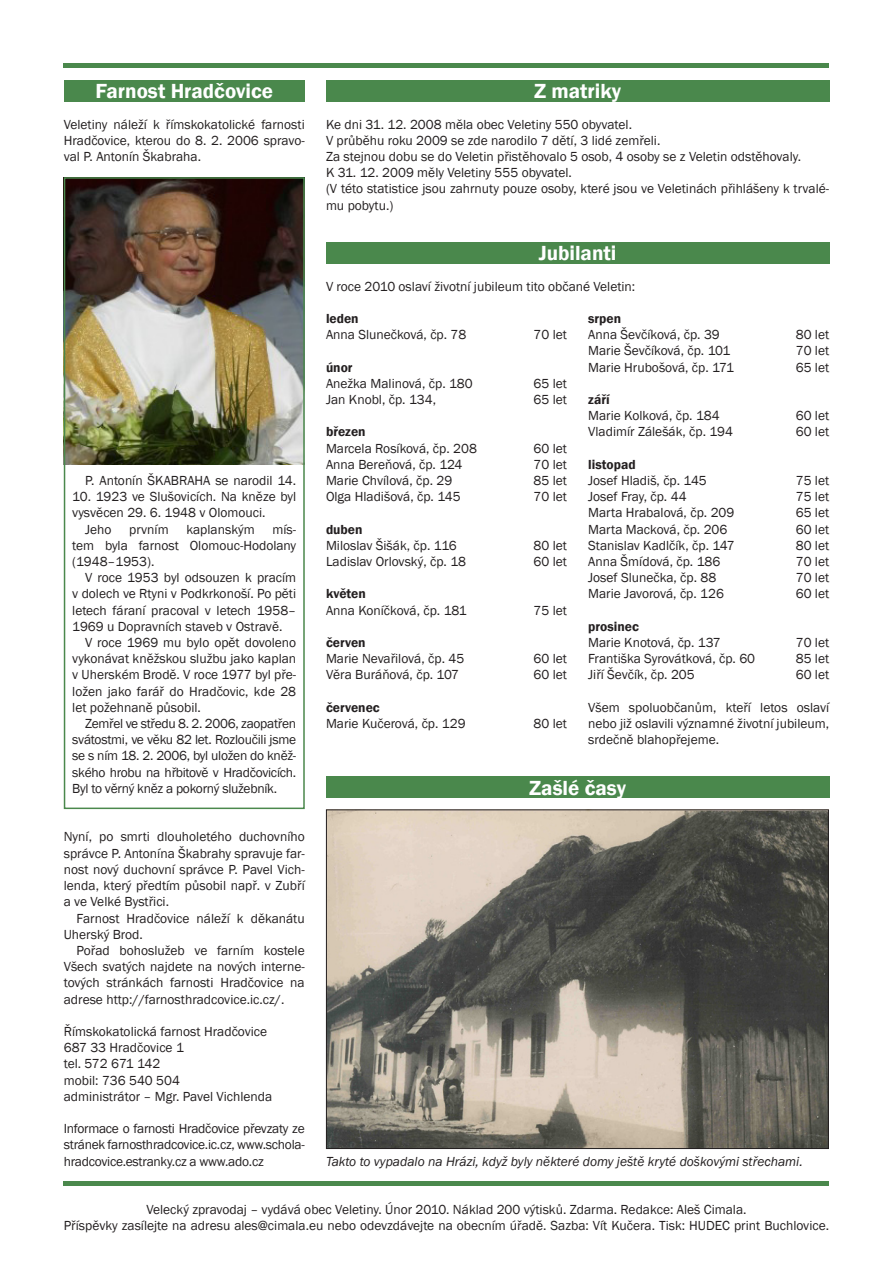
<style>
.page{position:relative;width:893px;height:1263px;background:#fff}
.page>*{position:absolute;margin:0;border:0;box-sizing:border-box;transform-origin:0 0}
.t1{font:600 21px "Franklin Gothic";color:#fff}
.t2{font:13.5px/16.2px "Franklin Gothic";color:#231f20;text-align:justify}
.t3{font:italic 13.5px "Franklin Gothic";color:#231f20}
.t4{font:600 13.5px "Franklin Gothic";color:#231f20}
</style>
<div class="page">
<hr style="left:64px;top:64px;width:765px;height:4px;background:#4a884c">
<hr style="left:64px;top:1182px;width:765px;height:4px;background:#4a884c">
<div style="left:64px;top:80px;width:241px;height:21px;background:#4a884c"></div>
<div style="left:326px;top:80px;width:503px;height:21px;background:#4a884c"></div>
<div style="left:326px;top:242px;width:503px;height:21px;background:#4a884c"></div>
<div style="left:326px;top:777px;width:503px;height:21px;background:#4a884c"></div>
<img style="left:328px;top:811px;width:499px;height:336px">
<img style="left:67px;top:180px;width:235px;height:284px">
<div style="left:64px;top:177px;width:241px;height:632px;border:2px solid #4a884c"></div>
<h1 class="t1" style="left:95px;top:78px;width:179px">Farnost Hradčovice</h1>
<h1 class="t1" style="left:534px;top:78px;width:89px">Z matriky</h1>
<p class="t2" style="left:64px;top:116px;width:242px">Veletiny náleží k římskokatolické farnosti Hradčovice, kterou do 8. 2. 2006 spravo&shy;val P. Antonín Škabraha.</p>
<p class="t2" style="left:326px;top:116px;width:505px;text-align:left">Ke dni 31. 12. 2008 měla obec Veletiny 550 obyvatel.<br>V průběhu roku 2009 se zde narodilo 7 dětí, 3 lidé zemřeli.<br>Za stejnou dobu se do Veletin přistěhovalo 5 osob, 4 osoby se z Veletin odstěhovaly.<br>K 31. 12. 2009 měly Veletiny 555 obyvatel.<br>(V této statistice jsou zahrnuty pouze osoby, které jsou ve Veletinách přihlášeny k trvalé&shy;mu pobytu.)</p>
<h1 class="t1" style="left:539px;top:240px;width:79px">Jubilanti</h1>
<p class="t2" style="left:85px;top:473px;width:213px">P. Antonín ŠKABRAHA se narodil 14.</p>
<p class="t2" style="left:72px;top:489px;width:225px">10. 1923 ve Slušovicích. Na kněze byl</p>
<p class="t2" style="left:72px;top:505px;width:195px">vysvěcen 29. 6. 1948 v Olomouci.</p>
<p class="t2" style="left:85px;top:521px;width:28px">Jeho</p>
<p class="t2" style="left:129px;top:521px;width:41px">prvním</p>
<p class="t2" style="left:187px;top:521px;width:70px">kaplanským</p>
<p class="t2" style="left:72px;top:521px;width:225px;text-indent:200px">mís&shy;tem byla farnost Olomouc-Hodolany (1948–1953).</p>
<p class="t2" style="left:72px;top:570px;width:225px;text-indent:13px">V roce 1953 byl odsouzen k pracím v dolech ve Rtyni v Podkrkonoší. Po pěti letech fáraní pracoval v letech 1958– 1969 u Dopravních staveb v Ostravě.</p>
<p class="t2" style="left:72px;top:635px;width:225px;text-indent:13px">V roce 1969 mu bylo opět dovoleno vykonávat kněžskou službu jako kaplan v Uherském Brodě. V roce 1977 byl pře&shy;ložen jako farář do Hradčovic, kde 28 let požehnaně působil.</p>
<p class="t2" style="left:72px;top:716px;width:225px;text-indent:13px">Zemřel ve středu 8. 2. 2006, zaopatřen svátostmi, ve věku 82 let. Rozloučili jsme se s ním 18. 2. 2006, byl uložen do kněž&shy;ského hrobu na hřbitově v Hradčovicích.<br>Byl to věrný kněz a pokorný služebník.</p>
<p class="t2" style="left:64px;top:829px;width:242px">Nyní, po smrti dlouholetého duchovního správce P. Antonína Škabrahy spravuje far&shy;nost nový duchovní správce P. Pavel Vich&shy;lenda, který předtím působil např. v Zubří a ve Velké Bystřici.</p>
<p class="t2" style="left:64px;top:910px;width:242px;text-indent:13px">Farnost Hradčovice náleží k děkanátu<br>Uherský Brod.</p>
<p class="t2" style="left:64px;top:942px;width:242px;text-indent:13px">Pořad bohoslužeb ve farním kostele Všech svatých najdete na nových interne&shy;tových stránkách farnosti Hradčovice na adrese http://farnosthradcovice.ic.cz/.</p>
<p class="t2" style="left:64px;top:1023px;width:210px;text-align:left">Římskokatolická farnost Hradčovice<br>687 33 Hradčovice 1<br>tel. 572 671 142<br>mobil: 736 540 504<br>administrátor – Mgr. Pavel Vichlenda</p>
<p class="t2" style="left:64px;top:1121px;width:242px">Informace o farnosti Hradčovice převzaty ze stránek farnosthradcovice.ic.cz, www.schola&shy;hradcovice.estranky.cz a www.ado.cz</p>
<p class="t2" style="left:326px;top:278px;width:311px">V roce 2010 oslaví životní jubileum tito občané Veletin:</p>
<p class="t4" style="left:326px;top:310px;width:34px">leden</p>
<p class="t2" style="left:326px;top:327px;width:142px">Anna Slunečková, čp. 78</p>
<p class="t2" style="left:534px;top:327px;width:35px">70 let</p>
<p class="t4" style="left:326px;top:359px;width:28px">únor</p>
<p class="t2" style="left:326px;top:375px;width:148px">Anežka Malinová, čp. 180</p>
<p class="t2" style="left:534px;top:375px;width:35px">65 let</p>
<p class="t2" style="left:326px;top:392px;width:112px">Jan Knobl, čp. 134,</p>
<p class="t2" style="left:534px;top:392px;width:35px">65 let</p>
<p class="t4" style="left:326px;top:424px;width:41px">březen</p>
<p class="t2" style="left:326px;top:440px;width:152px">Marcela Rosíková, čp. 208</p>
<p class="t2" style="left:534px;top:440px;width:35px">60 let</p>
<p class="t2" style="left:326px;top:456px;width:138px">Anna Bereňová, čp. 124</p>
<p class="t2" style="left:534px;top:456px;width:35px">70 let</p>
<p class="t2" style="left:326px;top:473px;width:128px">Marie Chvílová, čp. 29</p>
<p class="t2" style="left:534px;top:473px;width:35px">85 let</p>
<p class="t2" style="left:326px;top:489px;width:136px">Olga Hladišová, čp. 145</p>
<p class="t2" style="left:534px;top:489px;width:35px">70 let</p>
<p class="t4" style="left:326px;top:521px;width:38px">duben</p>
<p class="t2" style="left:326px;top:537px;width:132px">Miloslav Šišák, čp. 116</p>
<p class="t2" style="left:534px;top:537px;width:35px">80 let</p>
<p class="t2" style="left:326px;top:554px;width:142px">Ladislav Orlovský, čp. 18</p>
<p class="t2" style="left:534px;top:554px;width:35px">60 let</p>
<p class="t4" style="left:326px;top:586px;width:41px">květen</p>
<p class="t2" style="left:326px;top:602px;width:142px">Anna Koníčková, čp. 181</p>
<p class="t2" style="left:534px;top:602px;width:35px">75 let</p>
<p class="t4" style="left:326px;top:634px;width:41px">červen</p>
<p class="t2" style="left:326px;top:651px;width:140px">Marie Nevařilová, čp. 45</p>
<p class="t2" style="left:534px;top:651px;width:35px">60 let</p>
<p class="t2" style="left:326px;top:667px;width:135px">Věra Buráňová, čp. 107</p>
<p class="t2" style="left:534px;top:667px;width:35px">60 let</p>
<p class="t4" style="left:326px;top:699px;width:55px">červenec</p>
<p class="t2" style="left:326px;top:716px;width:141px">Marie Kučerová, čp. 129</p>
<p class="t2" style="left:534px;top:716px;width:35px">80 let</p>
<p class="t4" style="left:588px;top:310px;width:34px">srpen</p>
<p class="t2" style="left:588px;top:327px;width:133px">Anna Ševčíková, čp. 39</p>
<p class="t2" style="left:796px;top:327px;width:35px">80 let</p>
<p class="t2" style="left:588px;top:343px;width:144px">Marie Ševčíková, čp. 101</p>
<p class="t2" style="left:796px;top:343px;width:35px">70 let</p>
<p class="t2" style="left:588px;top:359px;width:147px">Marie Hrubošová, čp. 171</p>
<p class="t2" style="left:796px;top:359px;width:35px">65 let</p>
<p class="t4" style="left:588px;top:391px;width:23px">září</p>
<p class="t2" style="left:588px;top:408px;width:133px">Marie Kolková, čp. 184</p>
<p class="t2" style="left:796px;top:408px;width:35px">60 let</p>
<p class="t2" style="left:588px;top:424px;width:146px">Vladimír Zálešák, čp. 194</p>
<p class="t2" style="left:796px;top:424px;width:35px">60 let</p>
<p class="t4" style="left:588px;top:456px;width:49px">listopad</p>
<p class="t2" style="left:588px;top:473px;width:120px">Josef Hladiš, čp. 145</p>
<p class="t2" style="left:796px;top:473px;width:35px">75 let</p>
<p class="t2" style="left:588px;top:489px;width:100px">Josef Fray, čp. 44</p>
<p class="t2" style="left:796px;top:489px;width:35px">75 let</p>
<p class="t2" style="left:588px;top:505px;width:148px">Marta Hrabalová, čp. 209</p>
<p class="t2" style="left:796px;top:505px;width:35px">65 let</p>
<p class="t2" style="left:588px;top:521px;width:141px">Marta Macková, čp. 206</p>
<p class="t2" style="left:796px;top:521px;width:35px">60 let</p>
<p class="t2" style="left:588px;top:537px;width:148px">Stanislav Kadlčík, čp. 147</p>
<p class="t2" style="left:796px;top:537px;width:35px">80 let</p>
<p class="t2" style="left:588px;top:554px;width:134px">Anna Šmídová, čp. 186</p>
<p class="t2" style="left:796px;top:554px;width:35px">70 let</p>
<p class="t2" style="left:588px;top:570px;width:130px">Josef Slunečka, čp. 88</p>
<p class="t2" style="left:796px;top:570px;width:35px">70 let</p>
<p class="t2" style="left:588px;top:586px;width:137px">Marie Javorová, čp. 126</p>
<p class="t2" style="left:796px;top:586px;width:35px">60 let</p>
<p class="t4" style="left:588px;top:618px;width:52px">prosinec</p>
<p class="t2" style="left:588px;top:635px;width:134px">Marie Knotová, čp. 137</p>
<p class="t2" style="left:796px;top:635px;width:35px">70 let</p>
<p class="t2" style="left:588px;top:651px;width:168px">Františka Syrovátková, čp. 60</p>
<p class="t2" style="left:796px;top:651px;width:35px">85 let</p>
<p class="t2" style="left:588px;top:667px;width:108px">Jiří Ševčík, čp. 205</p>
<p class="t2" style="left:796px;top:667px;width:35px">60 let</p>
<p class="t2" style="left:588px;top:699px;width:242px">Všem spoluobčanům, kteří letos oslaví nebo již oslavili významné životní jubileum, srdečně blahopřejeme.</p>
<h1 class="t1" style="left:529px;top:775px;width:98px">Zašlé časy</h1>
<p class="t3" style="left:326px;top:1152px;width:478px">Takto to vypadalo na Hrázi, když byly některé domy ještě kryté doškovými střechami.</p>
<p class="t2" style="left:64px;top:1202px;width:767px;text-align:center">Velecký zpravodaj – vydává obec Veletiny. Únor 2010. Náklad 200 výtisků. Zdarma. Redakce: Aleš Cimala.<br>Příspěvky zasílejte na adresu ales@cimala.eu nebo odevzdávejte na obecním úřadě. Sazba: Vít Kučera. Tisk: HUDEC print Buchlovice.</p>
</div>
